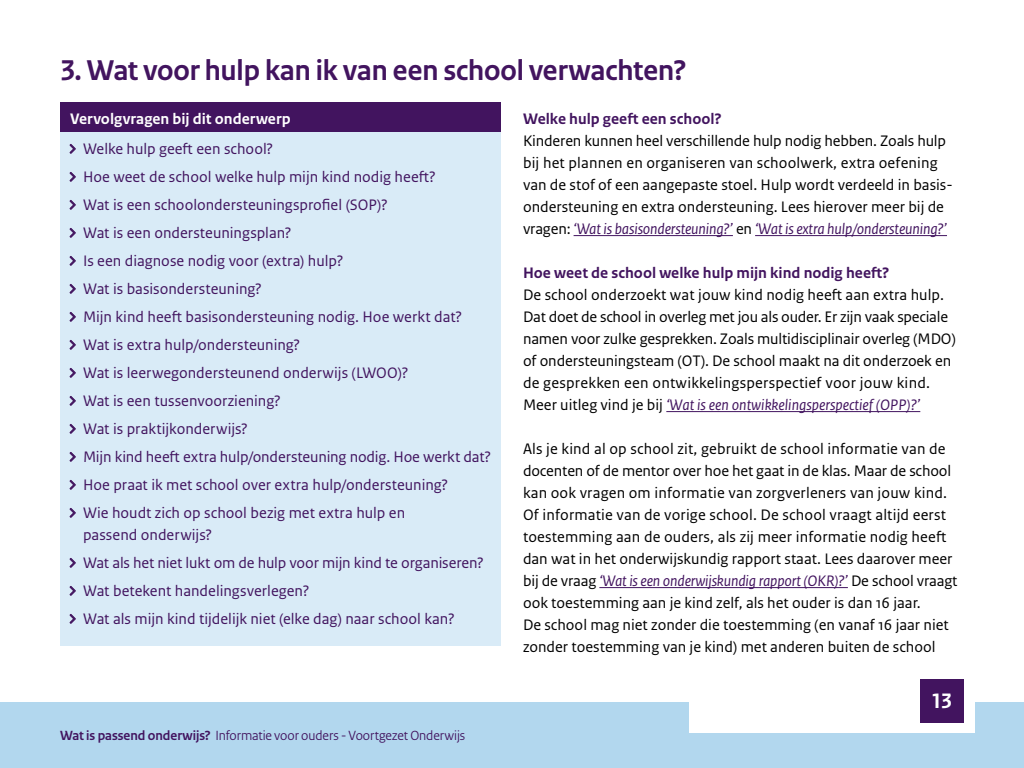
<style>
.page{position:relative;width:1024px;height:768px;background:#fff}
.page>*{position:absolute;margin:0;border:0;box-sizing:border-box;transform-origin:0 0}
.Pagina_Titel{font:700 30px "Rijksoverheid Sans Heading";color:#42145f}
.t1{font:700 22px "Rijksoverheid Sans Text";color:#fff}
.Broodtekst{font:16px/22px "Rijksoverheid Sans Text";color:#000}
.TOC_Paragraaf{font:16px/22px "Rijksoverheid Sans Text";color:#42145f}
.Tussenkop{font:700 16px "Rijksoverheid Sans Text";color:#42145f}
.TOC_Titel_Paragraaf{font:700 16px "Rijksoverheid Sans Text";color:#fff}
.t2{font:14px "Rijksoverheid Sans Heading";letter-spacing:-.005em;color:#42145f}
.s1{font-weight:700}
.s2{font-style:italic;color:#42145f}
</style>
<div class="page">
<div style="left:60px;top:102px;width:441px;height:30px;background:#42145f"></div>
<div style="left:60px;top:132px;width:441px;height:44px;background:#d9ebf7"></div>
<div style="left:60px;top:160px;width:441px;height:44px;background:#d9ebf7"></div>
<div style="left:60px;top:188px;width:441px;height:44px;background:#d9ebf7"></div>
<div style="left:60px;top:216px;width:441px;height:44px;background:#d9ebf7"></div>
<div style="left:60px;top:244px;width:441px;height:44px;background:#d9ebf7"></div>
<div style="left:60px;top:272px;width:441px;height:44px;background:#d9ebf7"></div>
<div style="left:60px;top:300px;width:441px;height:44px;background:#d9ebf7"></div>
<div style="left:60px;top:328px;width:441px;height:44px;background:#d9ebf7"></div>
<div style="left:60px;top:356px;width:441px;height:44px;background:#d9ebf7"></div>
<div style="left:60px;top:384px;width:441px;height:44px;background:#d9ebf7"></div>
<div style="left:60px;top:412px;width:441px;height:44px;background:#d9ebf7"></div>
<div style="left:60px;top:440px;width:441px;height:44px;background:#d9ebf7"></div>
<div style="left:60px;top:468px;width:441px;height:44px;background:#d9ebf7"></div>
<div style="left:60px;top:496px;width:441px;height:66px;background:#d9ebf7"></div>
<div style="left:60px;top:546px;width:441px;height:44px;background:#d9ebf7"></div>
<div style="left:60px;top:574px;width:441px;height:44px;background:#d9ebf7"></div>
<div style="left:60px;top:602px;width:441px;height:44px;background:#d9ebf7"></div>
<hr style="left:574px;top:235px;width:159px;height:1px;background:#42145f">
<hr style="left:755px;top:235px;width:192px;height:1px;background:#42145f">
<hr style="left:666px;top:411px;width:254px;height:1px;background:#42145f">
<hr style="left:599px;top:587px;width:249px;height:1px;background:#42145f">
<div style="left:0;top:702px;width:1024px;height:66px;background:#b2d7ee"></div>
<div style="left:689px;top:670px;width:286px;height:63px;background:#fff"></div>
<div style="left:920px;top:679px;width:44px;height:44px;background:#42145f"></div>
<h2 class="Pagina_Titel" style="left:60px;top:53px;width:628px">3. Wat voor hulp kan ik van een school verwachten?</h2>
<h3 class="TOC_Titel_Paragraaf" style="left:70px;top:110px;width:222px">Vervolgvragen bij dit onderwerp</h3>
<h4 class="TOC_Paragraaf" style="left:83px;top:138px;width:192px">Welke hulp geeft een school?</h4>
<h4 class="TOC_Paragraaf" style="left:83px;top:166px;width:354px">Hoe weet de school welke hulp mijn kind nodig heeft?</h4>
<h4 class="TOC_Paragraaf" style="left:83px;top:194px;width:307px">Wat is een schoolondersteuningsprofiel (SOP)?</h4>
<h4 class="TOC_Paragraaf" style="left:83px;top:222px;width:210px">Wat is een ondersteuningsplan?</h4>
<h4 class="TOC_Paragraaf" style="left:83px;top:250px;width:262px">Is een diagnose nodig voor (extra) hulp?</h4>
<h4 class="TOC_Paragraaf" style="left:83px;top:278px;width:180px">Wat is basisondersteuning?</h4>
<h4 class="TOC_Paragraaf" style="left:83px;top:306px;width:381px">Mijn kind heeft basisondersteuning nodig. Hoe werkt dat?</h4>
<h4 class="TOC_Paragraaf" style="left:83px;top:334px;width:219px">Wat is extra hulp/ondersteuning?</h4>
<h4 class="TOC_Paragraaf" style="left:83px;top:362px;width:327px">Wat is leerwegondersteunend onderwijs (LWOO)?</h4>
<h4 class="TOC_Paragraaf" style="left:83px;top:390px;width:199px">Wat is een tussenvoorziening?</h4>
<h4 class="TOC_Paragraaf" style="left:83px;top:418px;width:167px">Wat is praktijkonderwijs?</h4>
<h4 class="TOC_Paragraaf" style="left:83px;top:446px;width:410px">Mijn kind heeft extra hulp/ondersteuning nodig. Hoe werkt dat?</h4>
<h4 class="TOC_Paragraaf" style="left:83px;top:474px;width:367px">Hoe praat ik met school over extra hulp/ondersteuning?</h4>
<h4 class="TOC_Paragraaf" style="left:83px;top:502px;width:324px">Wie houdt zich op school bezig met extra hulp en passend onderwijs?</h4>
<h4 class="TOC_Paragraaf" style="left:83px;top:552px;width:402px">Wat als het niet lukt om de hulp voor mijn kind te organiseren?</h4>
<h4 class="TOC_Paragraaf" style="left:83px;top:580px;width:228px">Wat betekent handelingsverlegen?</h4>
<h4 class="TOC_Paragraaf" style="left:83px;top:608px;width:373px">Wat als mijn kind tijdelijk niet (elke dag) naar school kan?</h4>
<p class="t2" style="left:60px;top:728px;width:407px"><span class="s1">Wat is passend onderwijs?</span> Informatie voor ouders - Voortgezet Onderwijs</p>
<h3 class="Tussenkop" style="left:523px;top:110px;width:200px">Welke hulp geeft een school?</h3>
<p class="Broodtekst" style="left:523px;top:130px;width:431px">Kinderen kunnen heel verschillende hulp nodig hebben. Zoals hulp bij het plannen en organiseren van schoolwerk, extra oefening van de stof of een aangepaste stoel. Hulp wordt verdeeld in basis&shy;ondersteuning en extra ondersteuning. Lees hierover meer bij de vragen: <span class="s2">‘Wat is basisondersteuning?’</span> en <span class="s2">‘Wat is extra hulp/ondersteuning?’</span></p>
<h3 class="Tussenkop" style="left:523px;top:264px;width:368px">Hoe weet de school welke hulp mijn kind nodig heeft?</h3>
<p class="Broodtekst" style="left:523px;top:284px;width:435px">De school onderzoekt wat jouw kind nodig heeft aan extra hulp.<br>Dat doet de school in overleg met jou als ouder. Er zijn vaak speciale namen voor zulke gesprekken. Zoals multidisciplinair overleg (MDO) of ondersteuningsteam (OT). De school maakt na dit onderzoek en de gesprekken een ontwikkelingsperspectief voor jouw kind.<br>Meer uitleg vind je bij <span class="s2">‘Wat is een ontwikkelingsperspectief (OPP)?’</span></p>
<p class="Broodtekst" style="left:523px;top:438px;width:436px">Als je kind al op school zit, gebruikt de school informatie van de docenten of de mentor over hoe het gaat in de klas. Maar de school kan ook vragen om informatie van zorgverleners van jouw kind.<br>Of informatie van de vorige school. De school vraagt altijd eerst toestemming aan de ouders, als zij meer informatie nodig heeft dan wat in het onderwijskundig rapport staat. Lees daarover meer bij de vraag <span class="s2">‘Wat is een onderwijskundig rapport (OKR)?’</span> De school vraagt ook toestemming aan je kind zelf, als het ouder is dan 16 jaar.<br>De school mag niet zonder die toestemming (en vanaf 16 jaar niet zonder toestemming van je kind) met anderen buiten de school</p>
<h2 class="t1" style="left:932px;top:689px;width:22px">13</h2>
</div>
